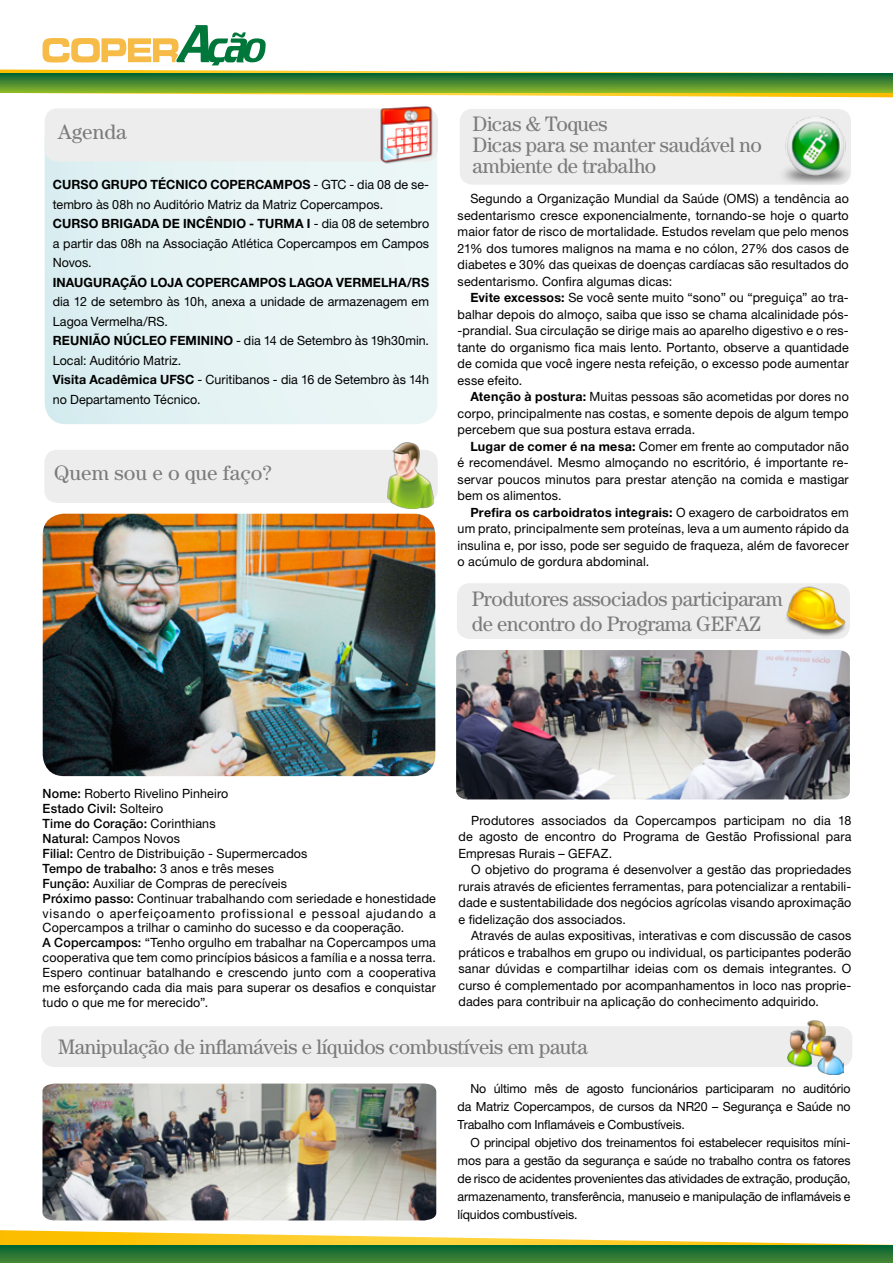
<style>
.page{position:relative;width:893px;height:1263px;background:#fff}
.page>*{position:absolute;margin:0;border:0;box-sizing:border-box;transform-origin:0 0}
.t1{font:21px/21px "Century Std";letter-spacing:-.02em;color:#7c7b7b}
.t2{font:21px "Century Std";color:#7c7b7b}
.t3{font:12.75px/16.5px "Helvetica Neue LT Std";letter-spacing:.01em;color:#000;text-align:justify}
.t4{font:700 12.75px "Helvetica Neue LT Std";letter-spacing:.005em;color:#000}
.t5{font:12.6px/18px "Helvetica Neue LT Std";letter-spacing:-.01em;color:#000;text-align:justify}
.s1{font-weight:700}
.s2{font-weight:500}
</style>
<div class="page">
<div style="left:41px;top:1026px;width:811px;height:41px;background:#ededed;border-radius:13px"></div>
<div style="left:457px;top:583px;width:393px;height:56px;background:#ededed;border-radius:13px"></div>
<svg style="left:45px;top:153px;width:392px;height:271px;background:#e4f2f3"></svg>
<div style="left:44px;top:450px;width:394px;height:53px;background:#ededed;border-radius:13px"></div>
<div style="left:460px;top:109px;width:391px;height:76px;background:#ededed;border-radius:13px"></div>
<img style="left:387px;top:442px;width:47px;height:67px">
<img style="left:43px;top:514px;width:392px;height:262px">
<svg style="left:0;top:25px;width:893px;height:72px"></svg>
<svg style="left:0;top:1230px;width:893px;height:16px"></svg>
<svg style="left:0;top:1246px;width:893px;height:17px;background:#277533"></svg>
<div style="left:45px;top:108px;width:393px;height:54px;background:#ededed;border-radius:13px"></div>
<img style="left:376px;top:106px;width:61px;height:60px">
<img style="left:42px;top:1083px;width:394px;height:137px">
<img style="left:456px;top:650px;width:394px;height:149px">
<img style="left:786px;top:583px;width:60px;height:55px">
<img style="left:787px;top:1020px;width:57px;height:55px">
<img style="left:783px;top:115px;width:67px;height:70px">
<h1 class="t1" style="left:58px;top:121px;width:70px">Agenda</h1>
<p class="t3" style="left:53px;top:175px;width:378px;line-height:19.5px;text-align:left"><span class="s1">CURSO GRUPO TÉCNICO COPERCAMPOS</span> - GTC - dia 08 de se&shy;tembro às 08h no Auditório Matriz da Matriz Copercampos.<br><span class="s1">CURSO BRIGADA DE INCÊNDIO - TURMA I</span> - dia 08 de setembro a partir das 08h na Associação Atlética Copercampos em Campos Novos.</p>
<p class="t4" style="left:53px;top:274px;width:378px">INAUGURAÇÃO LOJA COPERCAMPOS LAGOA VERMELHA/RS</p>
<p class="t3" style="left:53px;top:292px;width:378px;line-height:19.5px;text-align:left">dia 12 de setembro às 10h, anexa a unidade de armazenagem em Lagoa Vermelha/RS.<br><span class="s1">REUNIÃO NÚCLEO FEMININO</span> - dia 14 de Setembro às 19h30min.<br>Local: Auditório Matriz.<br><span class="s1">Visita Acadêmica UFSC</span> - Curitibanos - dia 16 de Setembro às 14h no Departamento Técnico.</p>
<h1 class="t2" style="left:54px;top:460px;width:219px">Quem sou e o que faço?</h1>
<h1 class="t1" style="left:472px;top:113px;width:291px">Dicas &amp; Toques<br>Dicas para se manter saudável no ambiente de trabalho</h1>
<p class="t3" style="left:458px;top:190px;width:393px;text-indent:13px">Segundo a Organização Mundial da Saúde (OMS) a tendência ao sedentarismo cresce exponencialmente, tornando-se hoje o quarto maior fator de risco de mortalidade. Estudos revelam que pelo menos 21% dos tumores malignos na mama e no cólon, 27% dos casos de diabetes e 30% das queixas de doenças cardíacas são resultados do sedentarismo. Confira algumas dicas:</p>
<p class="t3" style="left:458px;top:289px;width:393px;text-indent:13px"><span class="s1">Evite excessos:</span> Se você sente muito “sono” ou “preguiça” ao tra&shy;balhar depois do almoço, saiba que isso se chama alcalinidade pós--prandial. Sua circulação se dirige mais ao aparelho digestivo e o res&shy;tante do organismo fica mais lento. Portanto, observe a quantidade de comida que você ingere nesta refeição, o excesso pode aumentar esse efeito.</p>
<p class="t3" style="left:458px;top:388px;width:393px;text-indent:13px"><span class="s1">Atenção à postura:</span> Muitas pessoas são acometidas por dores no corpo, principalmente nas costas, e somente depois de algum tempo percebem que sua postura estava errada.</p>
<p class="t3" style="left:458px;top:438px;width:393px;text-indent:13px"><span class="s1">Lugar de comer é na mesa:</span> Comer em frente ao computador não é recomendável. Mesmo almoçando no escritório, é importante re&shy;servar poucos minutos para prestar atenção na comida e mastigar bem os alimentos.</p>
<p class="t3" style="left:458px;top:504px;width:393px;text-indent:13px"><span class="s1">Prefira os carboidratos integrais:</span> O exagero de carboidratos em um prato, principalmente sem proteínas, leva a um aumento rápido da insulina e, por isso, pode ser seguido de fraqueza, além de favorecer o acúmulo de gordura abdominal.</p>
<h1 class="t1" style="left:472px;top:585px;width:313px;line-height:25.5px">Produtores associados participaram de encontro do Programa GEFAZ</h1>
<p class="t3" style="left:43px;top:785px;width:395px;line-height:15px;text-align:left"><span class="s2">Nome:</span> Roberto Rivelino Pinheiro<br><span class="s2">Estado Civil:</span> Solteiro<br><span class="s2">Time do Coração:</span> Corinthians<br><span class="s2">Natural:</span> Campos Novos<br><span class="s2">Filial:</span> Centro de Distribuição - Supermercados<br><span class="s2">Tempo de trabalho:</span> 3 anos e três meses<br><span class="s2">Função:</span> Auxiliar de Compras de perecíveis<br><span class="s2">Próximo passo:</span> Continuar trabalhando com seriedade e honestidade visando o aperfeiçoamento profissional e pessoal ajudando a Copercampos a trilhar o caminho do sucesso e da cooperação.<br><span class="s2">A Copercampos:</span> “Tenho orgulho em trabalhar na Copercampos uma cooperativa que tem como princípios básicos a família e a nossa terra.<br>Espero continuar batalhando e crescendo junto com a cooperativa me esforçando cada dia mais para superar os desafios e conquistar tudo o que me for merecido”.</p>
<h1 class="t1" style="left:58px;top:1036px;width:531px">Manipulação de inflamáveis e líquidos combustíveis em pauta</h1>
<p class="t3" style="left:458px;top:812px;width:394px;text-indent:13px">Produtores associados da Copercampos participam no dia 18 de agosto de encontro do Programa de Gestão Profissional para Empresas Rurais – GEFAZ.</p>
<p class="t3" style="left:458px;top:861px;width:394px;text-indent:13px">O objetivo do programa é desenvolver a gestão das propriedades rurais através de eficientes ferramentas, para potencializar a rentabili&shy;dade e sustentabilidade dos negócios agrícolas visando aproximação e fidelização dos associados.</p>
<p class="t3" style="left:458px;top:927px;width:394px;text-indent:13px">Através de aulas expositivas, interativas e com discussão de casos práticos e trabalhos em grupo ou individual, os participantes poderão sanar dúvidas e compartilhar ideias com os demais integrantes. O curso é complementado por acompanhamentos in loco nas proprie&shy;dades para contribuir na aplicação do conhecimento adquirido.</p>
<p class="t5" style="left:458px;top:1079px;width:394px;text-indent:13px">No último mês de agosto funcionários participaram no auditório da Matriz Copercampos, de cursos da NR20 – Segurança e Saúde no Trabalho com Inflamáveis e Combustíveis.</p>
<p class="t5" style="left:458px;top:1133px;width:394px;text-indent:13px">O principal objetivo dos treinamentos foi estabelecer requisitos míni&shy;mos para a gestão da segurança e saúde no trabalho contra os fatores de risco de acidentes provenientes das atividades de extração, produção, armazenamento, transferência, manuseio e manipulação de inflamáveis e líquidos combustíveis.</p>
</div>
